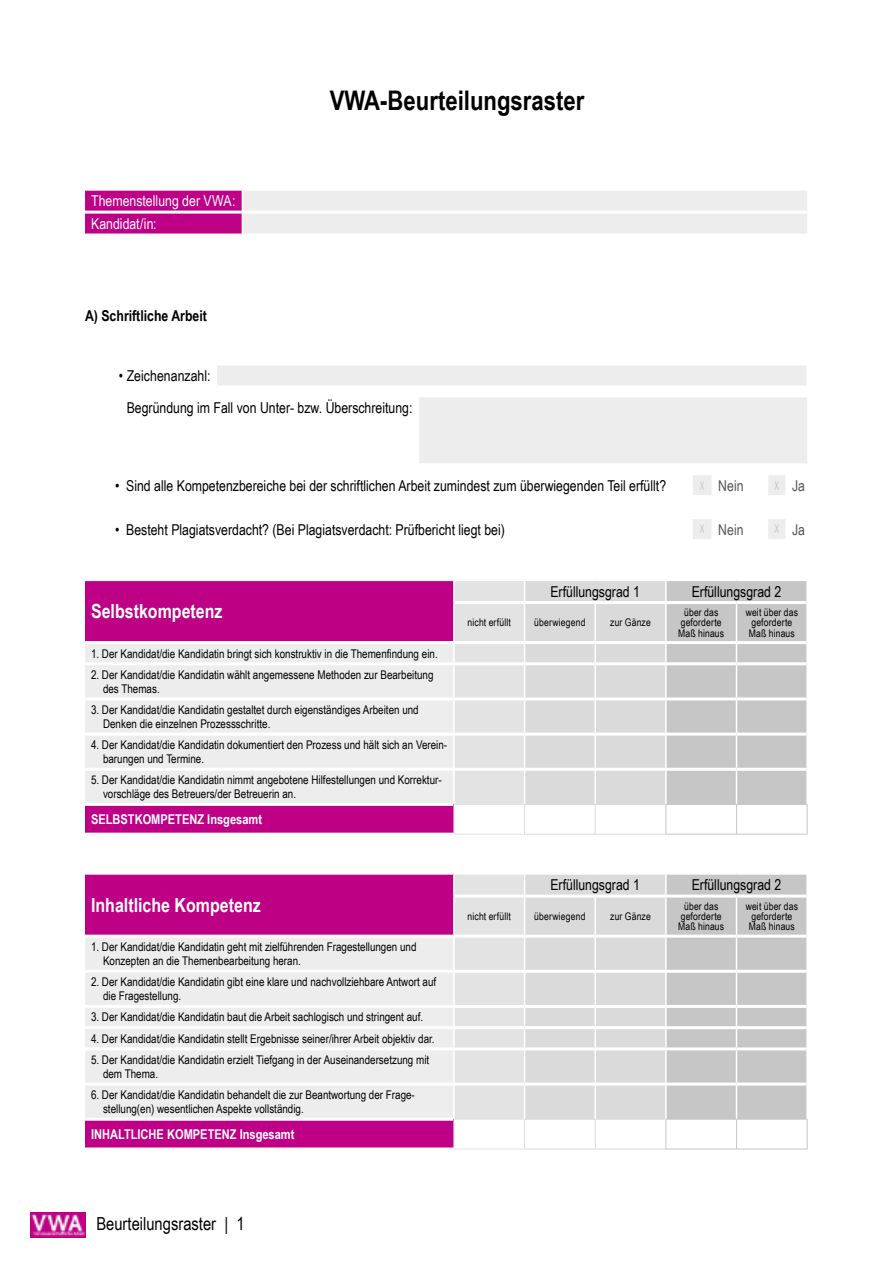
<style>
.page{position:relative;width:893px;height:1263px;background:#fff}
.page>*{position:absolute;margin:0;border:0;box-sizing:border-box;transform-origin:0 0}
.t1{font:700 27px "Arial Narrow";color:#000}
.t2{font:700 19.5px "Arial Narrow";color:#fff}
.t3{font:18px "Arial Narrow";color:#000}
.t4{font:15px/32px "Arial Narrow";color:#000}
.t5{font:15px/23px "Arial Narrow";color:#fff}
.t6{font:700 15px "Arial Narrow";color:#000}
.t7{font:15px "Arial Narrow";letter-spacing:.005em;color:#575756}
.t8{font:700 13.5px "Arial Narrow";color:#fff}
.t9{font:12px/14.4px "Arial Narrow";color:#000}
.t10{font:10.5px/10.2px "Arial Narrow";letter-spacing:.015em;color:#000;text-align:center}
.s1{font-size:12px;color:#c6c6c6}
</style>
<div class="page">
<img style="left:31px;top:1213px;width:54px;height:24px">
<svg style="left:85px;top:191px;width:722px;height:42px;background:#e3bad7"></svg>
<hr style="left:85px;top:211px;width:157px;height:3px;background:#fff">
<hr style="left:242px;top:211px;width:565px;height:3px;background:#fff">
<div style="left:216px;top:364px;width:591px;height:23px;background:#ededed"></div>
<hr style="left:216px;top:362px;width:592px;height:3px;background:#fff">
<hr style="left:216px;top:385px;width:592px;height:3px;background:#fff">
<svg style="left:216px;top:365px;width:1px;height:20px"></svg>
<hr style="left:806px;top:365px;width:2px;height:20px;background:#fff">
<div style="left:419px;top:396px;width:389px;height:69px;background:#ededed"></div>
<hr style="left:419px;top:463px;width:390px;height:3px;background:#fff">
<hr style="left:419px;top:394px;width:390px;height:3px;background:#fff">
<hr style="left:807px;top:397px;width:2px;height:22px;background:#fff">
<hr style="left:807px;top:419px;width:2px;height:23px;background:#fff">
<hr style="left:807px;top:442px;width:2px;height:21px;background:#fff">
<svg style="left:693px;top:475px;width:92px;height:20px"></svg>
<svg style="left:693px;top:519px;width:92px;height:20px"></svg>
<div style="left:85px;top:580px;width:369px;height:62px;background:#be0086"></div>
<div style="left:85px;top:644px;width:368px;height:159px;background:#ededed"></div>
<div style="left:85px;top:804px;width:369px;height:30px;background:#be0086"></div>
<hr style="left:85px;top:578px;width:369px;height:3px;background:#fff">
<svg style="left:453px;top:580px;width:354px;height:254px"></svg>
<hr style="left:453px;top:665px;width:2px;height:32px;background:#fff">
<hr style="left:453px;top:700px;width:2px;height:33px;background:#fff">
<hr style="left:453px;top:736px;width:2px;height:32px;background:#fff">
<hr style="left:453px;top:771px;width:2px;height:32px;background:#fff">
<hr style="left:85px;top:641px;width:369px;height:3px;background:#fff">
<hr style="left:85px;top:662px;width:369px;height:3px;background:#fff">
<hr style="left:85px;top:697px;width:369px;height:3px;background:#fff">
<hr style="left:85px;top:733px;width:369px;height:3px;background:#fff">
<hr style="left:85px;top:768px;width:369px;height:3px;background:#fff">
<hr style="left:85px;top:803px;width:368px;height:3px;background:#fff">
<hr style="left:85px;top:833px;width:369px;height:3px;background:#fff">
<hr style="left:454px;top:804px;width:70px;height:1px;background:#e3e3e3">
<hr style="left:454px;top:804px;width:1px;height:30px;background:#e3e3e3">
<hr style="left:454px;top:834px;width:70px;height:1px;background:#e3e3e3">
<hr style="left:524px;top:804px;width:71px;height:1px;background:#dadada">
<hr style="left:524px;top:804px;width:1px;height:30px;background:#dadada">
<hr style="left:524px;top:834px;width:71px;height:1px;background:#dadada">
<hr style="left:595px;top:804px;width:70px;height:1px;background:#dadada">
<hr style="left:595px;top:804px;width:1px;height:30px;background:#dadada">
<hr style="left:595px;top:834px;width:71px;height:1px;background:#dadada">
<hr style="left:666px;top:804px;width:70px;height:1px;background:#c6c6c6">
<hr style="left:666px;top:804px;width:1px;height:30px;background:#c6c6c6">
<hr style="left:666px;top:834px;width:70px;height:1px;background:#c6c6c6">
<hr style="left:736px;top:804px;width:71px;height:1px;background:#c6c6c6">
<hr style="left:736px;top:804px;width:1px;height:30px;background:#c6c6c6">
<hr style="left:807px;top:804px;width:1px;height:30px;background:#c6c6c6">
<hr style="left:736px;top:834px;width:71px;height:1px;background:#c6c6c6">
<div style="left:85px;top:873px;width:369px;height:63px;background:#be0086"></div>
<div style="left:85px;top:938px;width:368px;height:180px;background:#ededed"></div>
<div style="left:85px;top:1119px;width:369px;height:30px;background:#be0086"></div>
<hr style="left:454px;top:1149px;width:70px;height:1px;background:#e3e3e3">
<hr style="left:524px;top:1149px;width:71px;height:1px;background:#dadada">
<hr style="left:595px;top:1149px;width:71px;height:1px;background:#dadada">
<hr style="left:666px;top:1149px;width:70px;height:1px;background:#c6c6c6">
<hr style="left:85px;top:872px;width:369px;height:3px;background:#fff">
<hr style="left:807px;top:1119px;width:1px;height:30px;background:#c6c6c6">
<hr style="left:736px;top:1149px;width:71px;height:1px;background:#c6c6c6">
<svg style="left:453px;top:873px;width:354px;height:276px"></svg>
<hr style="left:453px;top:1050px;width:2px;height:32px;background:#fff">
<hr style="left:85px;top:935px;width:369px;height:3px;background:#fff">
<hr style="left:85px;top:970px;width:369px;height:3px;background:#fff">
<hr style="left:85px;top:1005px;width:369px;height:3px;background:#fff">
<hr style="left:85px;top:1026px;width:369px;height:3px;background:#fff">
<hr style="left:85px;top:1047px;width:369px;height:3px;background:#fff">
<hr style="left:85px;top:1082px;width:369px;height:3px;background:#fff">
<hr style="left:85px;top:1118px;width:368px;height:3px;background:#fff">
<hr style="left:453px;top:1085px;width:2px;height:33px;background:#fff">
<hr style="left:85px;top:1147px;width:369px;height:3px;background:#fff">
<p class="t5" style="left:91px;top:189px;width:146px">Themenstellung der VWA:<br>Kandidat/in:</p>
<p class="t6" style="left:85px;top:304px;width:123px">A) Schriftliche Arbeit</p>
<h1 class="t1" style="left:330px;top:80px;width:256px">VWA-Beurteilungsraster</h1>
<p class="t4" style="left:127px;top:359px;width:287px;text-indent:-8px">• Zeichenanzahl:<br>Begründung im Fall von Unter- bzw. Überschreitung:</p>
<p class="t4" style="left:115px;top:469px;width:553px">• Sind alle Kompetenzbereiche bei der schriftlichen Arbeit zumindest zum überwiegenden Teil erfüllt?</p>
<p class="t7" style="left:700px;top:474px;width:45px"><span class="s1">X</span> Nein</p>
<p class="t7" style="left:774px;top:474px;width:32px"><span class="s1">X</span> Ja</p>
<p class="t4" style="left:115px;top:513px;width:391px">• Besteht Plagiatsverdacht? (Bei Plagiatsverdacht: Prüfbericht liegt bei)</p>
<p class="t7" style="left:700px;top:518px;width:45px"><span class="s1">X</span> Nein</p>
<p class="t7" style="left:774px;top:518px;width:32px"><span class="s1">X</span> Ja</p>
<h2 class="t2" style="left:91px;top:596px;width:133px">Selbstkompetenz</h2>
<p class="t9" style="left:91px;top:646px;width:348px">1. Der Kandidat/die Kandidatin bringt sich konstruktiv in die Themenfindung ein.</p>
<p class="t9" style="left:103px;top:667px;width:332px;text-indent:-12px">2. Der Kandidat/die Kandidatin wählt angemessene Methoden zur Bearbeitung des Themas.</p>
<p class="t9" style="left:103px;top:702px;width:317px;text-indent:-12px">3. Der Kandidat/die Kandidatin gestaltet durch eigenständiges Arbeiten und<br>Denken die einzelnen Prozessschritte.</p>
<p class="t9" style="left:103px;top:737px;width:346px;text-indent:-12px">4. Der Kandidat/die Kandidatin dokumentiert den Prozess und hält sich an Verein&shy;barungen und Termine.</p>
<p class="t9" style="left:103px;top:772px;width:340px;text-indent:-12px">5. Der Kandidat/die Kandidatin nimmt angebotene Hilfestellungen und Korrektur&shy;vorschläge des Betreuers/der Betreuerin an.</p>
<p class="t8" style="left:91px;top:809px;width:173px">SELBSTKOMPETENZ Insgesamt</p>
<h2 class="t2" style="left:91px;top:890px;width:171px">Inhaltliche Kompetenz</h2>
<p class="t9" style="left:103px;top:939px;width:315px;text-indent:-12px">1. Der Kandidat/die Kandidatin geht mit zielführenden Fragestellungen und<br>Konzepten an die Themenbearbeitung heran.</p>
<p class="t9" style="left:103px;top:974px;width:335px;text-indent:-12px">2. Der Kandidat/die Kandidatin gibt eine klare und nachvollziehbare Antwort auf die Fragestellung.</p>
<p class="t9" style="left:91px;top:1009px;width:334px">3. Der Kandidat/die Kandidatin baut die Arbeit sachlogisch und stringent auf.</p>
<p class="t9" style="left:91px;top:1031px;width:345px">4. Der Kandidat/die Kandidatin stellt Ergebnisse seiner/ihrer Arbeit objektiv dar.</p>
<p class="t9" style="left:103px;top:1052px;width:328px;text-indent:-12px">5. Der Kandidat/die Kandidatin erzielt Tiefgang in der Auseinandersetzung mit dem Thema.</p>
<p class="t9" style="left:103px;top:1087px;width:313px;text-indent:-12px">6. Der Kandidat/die Kandidatin behandelt die zur Beantwortung der Frage&shy;stellung(en) wesentlichen Aspekte vollständig.</p>
<p class="t8" style="left:91px;top:1124px;width:205px">INHALTLICHE KOMPETENZ Insgesamt</p>
<p class="t4" style="left:550px;top:575px;width:91px">Erfüllungsgrad 1</p>
<p class="t4" style="left:692px;top:575px;width:91px">Erfüllungsgrad 2</p>
<p class="t10" style="left:467px;top:617px;width:45px">nicht erfüllt</p>
<p class="t10" style="left:534px;top:617px;width:53px">überwiegend</p>
<p class="t10" style="left:610px;top:617px;width:42px">zur Gänze</p>
<p class="t10" style="left:678px;top:607px;width:47px">über das geforderte<br>Maß hinaus</p>
<p class="t10" style="left:746px;top:607px;width:54px">weit über das geforderte<br>Maß hinaus</p>
<p class="t4" style="left:550px;top:868px;width:91px">Erfüllungsgrad 1</p>
<p class="t4" style="left:692px;top:868px;width:91px">Erfüllungsgrad 2</p>
<p class="t10" style="left:467px;top:911px;width:45px">nicht erfüllt</p>
<p class="t10" style="left:534px;top:911px;width:53px">überwiegend</p>
<p class="t10" style="left:610px;top:911px;width:42px">zur Gänze</p>
<p class="t10" style="left:678px;top:900px;width:47px">über das geforderte<br>Maß hinaus</p>
<p class="t10" style="left:746px;top:900px;width:54px">weit über das geforderte<br>Maß hinaus</p>
<h3 class="t3" style="left:96px;top:1210px;width:150px">Beurteilungsraster | 1</h3>
</div>
